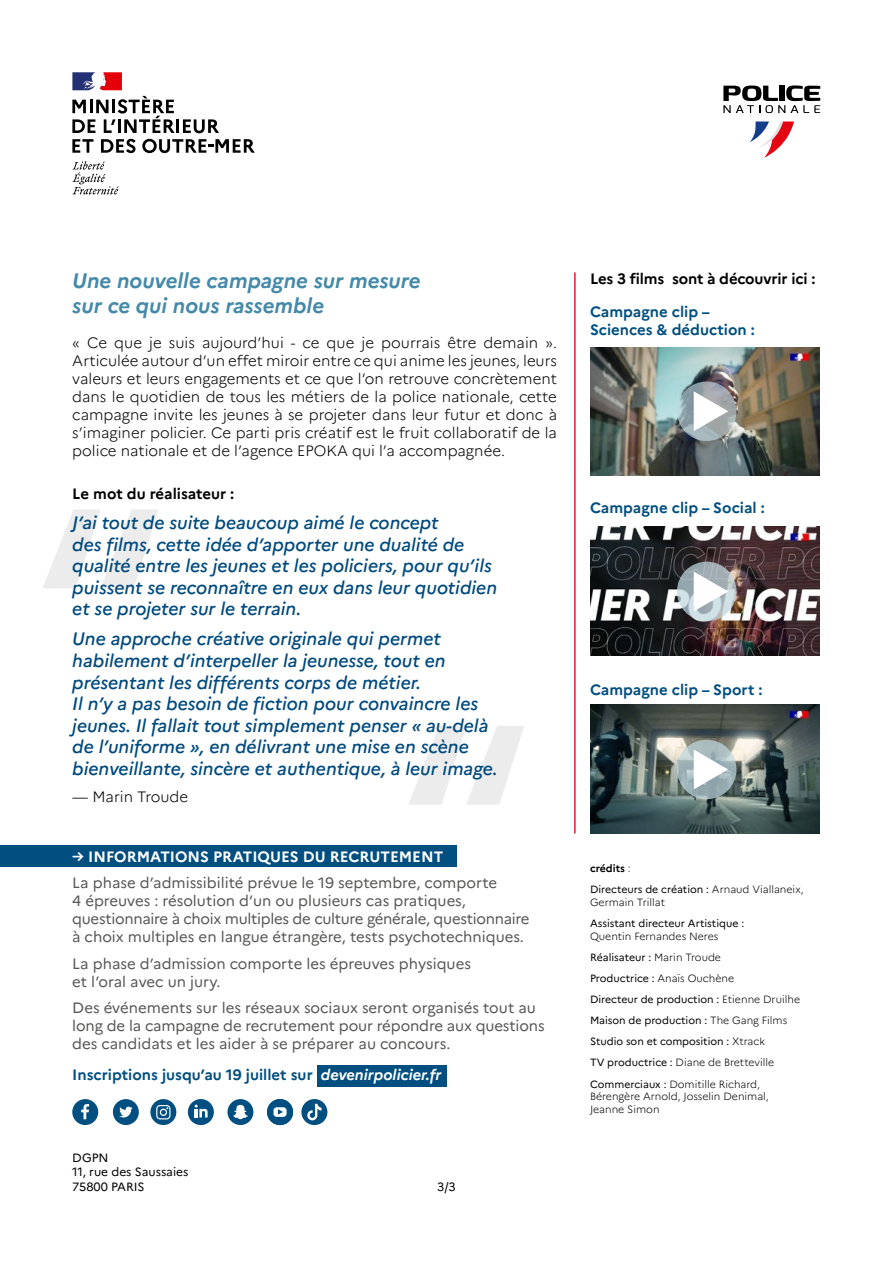
<style>
.page{position:relative;width:893px;height:1263px;background:#fff}
.page>*{position:absolute;margin:0;border:0;box-sizing:border-box;transform-origin:0 0}
.t1{font:italic 700 21px/25.2px "Marianne";color:#458aa8}
.t2{font:italic 500 18px/21.6px "Marianne";color:#004a7d}
.t3{font:15px/18px "Marianne";letter-spacing:-.005em;color:#565655}
.t4{font:300 15px/18px "Marianne";color:#000;text-align:justify}
.t5{font:700 15px/18px "Marianne";color:#004f80}
.t6{font:700 15px "Marianne";letter-spacing:-.01em;color:#000}
.t7{font:700 15px "Marianne";color:#fff}
.t8{font:12px/14.4px "Marianne";color:#000}
.t9{font:10.5px/21.1px "Marianne";color:#000}
.t10{font:300 10.5px/12.6px "Marianne";color:#000}
.s1{font-style:italic;color:#fff}
.s2{font-weight:700}
.s3{font-weight:300}
</style>
<div class="page">
<svg style="left:750px;top:121px;width:44px;height:37px"></svg>
<svg style="left:723px;top:85px;width:97px;height:28px"></svg>
<svg style="left:72px;top:161px;width:47px;height:33px"></svg>
<svg style="left:72px;top:96px;width:103px;height:37px"></svg>
<hr style="left:176px;top:119px;width:3px;height:14px;background:#000">
<svg style="left:183px;top:119px;width:36px;height:14px"></svg>
<svg style="left:72px;top:139px;width:21px;height:14px"></svg>
<svg style="left:101px;top:139px;width:35px;height:14px"></svg>
<svg style="left:142px;top:139px;width:113px;height:14px"></svg>
<svg style="left:72px;top:72px;width:50px;height:18px"></svg>
<div style="left:317px;top:1065px;width:129px;height:21px;background:#004f80"></div>
<div style="left:0;top:845px;width:456px;height:21px;background:#004f80"></div>
<svg style="left:409px;top:726px;width:115px;height:79px"></svg>
<svg style="left:43px;top:509px;width:115px;height:79px"></svg>
<hr style="left:574px;top:272px;width:2px;height:561px;background:#d91f38">
<img style="left:590px;top:348px;width:230px;height:128px">
<svg style="left:677px;top:381px;width:59px;height:60px"></svg>
<svg style="left:694px;top:391px;width:34px;height:40px"></svg>
<img style="left:590px;top:527px;width:229px;height:129px">
<svg style="left:677px;top:562px;width:59px;height:59px"></svg>
<svg style="left:694px;top:571px;width:34px;height:40px"></svg>
<img style="left:590px;top:705px;width:229px;height:128px">
<svg style="left:677px;top:740px;width:59px;height:59px"></svg>
<svg style="left:694px;top:749px;width:34px;height:40px"></svg>
<div style="left:188px;top:1099px;width:26px;height:26px;background:#004f80;border-radius:50%"></div>
<svg style="left:194px;top:1104px;width:14px;height:13px"></svg>
<div style="left:267px;top:1099px;width:26px;height:26px;background:#004f80;border-radius:50%"></div>
<div style="left:273px;top:1107px;width:14px;height:10px;background:#fff;border-radius:3px"></div>
<svg style="left:278px;top:1109px;width:5px;height:5px"></svg>
<div style="left:72px;top:1099px;width:26px;height:26px;background:#004f80;border-radius:50%"></div>
<svg style="left:81px;top:1104px;width:8px;height:15px"></svg>
<div style="left:150px;top:1099px;width:26px;height:26px;background:#004f80;border-radius:50%"></div>
<svg style="left:156px;top:1105px;width:15px;height:14px"></svg>
<div style="left:113px;top:1099px;width:26px;height:26px;background:#004f80;border-radius:50%"></div>
<svg style="left:119px;top:1106px;width:14px;height:12px"></svg>
<div style="left:227px;top:1099px;width:26px;height:26px;background:#004f80;border-radius:50%"></div>
<svg style="left:233px;top:1105px;width:15px;height:14px"></svg>
<div style="left:301px;top:1099px;width:26px;height:26px;background:#004f80;border-radius:50%"></div>
<svg style="left:307px;top:1104px;width:14px;height:16px"></svg>
<p class="t1" style="left:72px;top:266px;width:350px">Une nouvelle campagne sur mesure sur ce qui nous rassemble</p>
<p class="t4" style="left:72px;top:334px;width:486px">« Ce que je suis aujourd’hui - ce que je pourrais être demain ».<br>Articulée autour d’un effet miroir entre ce qui anime les jeunes, leurs valeurs et leurs engagements et ce que l’on retrouve concrètement dans le quotidien de tous les métiers de la police nationale, cette campagne invite les jeunes à se projeter dans leur futur et donc à s’imaginer policier. Ce parti pris créatif est le fruit collaboratif de la police nationale et de l’agence EPOKA qui l’a accompagnée.</p>
<p class="t6" style="left:72px;top:484px;width:164px">Le mot du réalisateur :</p>
<p class="t2" style="left:72px;top:510px;width:426px">J’ai tout de suite beaucoup aimé le concept<br>des films, cette idée d’apporter une dualité de qualité entre les jeunes et les policiers, pour qu’ils puissent se reconnaître en eux dans leur quotidien et se projeter sur le terrain.</p>
<p class="t2" style="left:72px;top:627px;width:427px">Une approche créative originale qui permet habilement d’interpeller la jeunesse, tout en présentant les différents corps de métier.<br>Il n’y a pas besoin de fiction pour convaincre les jeunes. Il fallait tout simplement penser « au-delà de l’uniforme », en délivrant une mise en scène bienveillante, sincère et authentique, à leur image.</p>
<p class="t4" style="left:72px;top:787px;width:117px">— Marin Troude</p>
<p class="t7" style="left:72px;top:847px;width:372px">→ INFORMATIONS PRATIQUES DU RECRUTEMENT</p>
<p class="t3" style="left:72px;top:874px;width:459px">La phase d’admissibilité prévue le 19 septembre, comporte<br>4 épreuves : résolution d’un ou plusieurs cas pratiques, questionnaire à choix multiples de culture générale, questionnaire à choix multiples en langue étrangère, tests psychotechniques.</p>
<p class="t3" style="left:72px;top:954px;width:400px">La phase d’admission comporte les épreuves physiques et l’oral avec un jury.</p>
<p class="t3" style="left:72px;top:999px;width:474px">Des événements sur les réseaux sociaux seront organisés tout au long de la campagne de recrutement pour répondre aux questions des candidats et les aider à se préparer au concours.</p>
<p class="t5" style="left:72px;top:1066px;width:371px">Inscriptions jusqu’au 19 juillet sur <span class="s1">devenirpolicier.fr</span></p>
<p class="t8" style="left:72px;top:1150px;width:118px">DGPN<br>11, rue des Saussaies<br>75800 PARIS</p>
<p class="t8" style="left:437px;top:1179px;width:20px">3/3</p>
<p class="t6" style="left:590px;top:269px;width:227px">Les 3 films sont à découvrir ici :</p>
<p class="t5" style="left:590px;top:303px;width:166px">Campagne clip –<br>Sciences &amp; déduction :</p>
<p class="t5" style="left:590px;top:499px;width:176px">Campagne clip – Social :</p>
<p class="t5" style="left:590px;top:681px;width:174px">Campagne clip – Sport :</p>
<p class="t9" style="left:590px;top:858px;width:215px"><span class="s2">crédits</span> <span class="s3">:<br></span>Directeurs de création : <span class="s3">Arnaud Viallaneix,</span></p>
<p class="t10" style="left:590px;top:896px;width:77px">Germain Trillat</p>
<p class="t9" style="left:590px;top:913px;width:156px">Assistant directeur Artistique :</p>
<p class="t9" style="left:590px;top:925px;width:212px"><span class="s3">Quentin Fernandes Neres<br></span>Réalisateur : <span class="s3">Marin Troude<br></span>Productrice : <span class="s3">Anaïs Ouchène<br></span>Directeur de production : <span class="s3">Etienne Druilhe </span>Maison de production : <span class="s3">The Gang Films </span>Studio son et composition : <span class="s3">Xtrack<br></span>TV productrice : <span class="s3">Diane de Bretteville </span>Commerciaux : <span class="s3">Domitille Richard,</span></p>
<p class="t10" style="left:590px;top:1090px;width:180px">Bérengère Arnold, Josselin Denimal,<br>Jeanne Simon</p>
</div>
